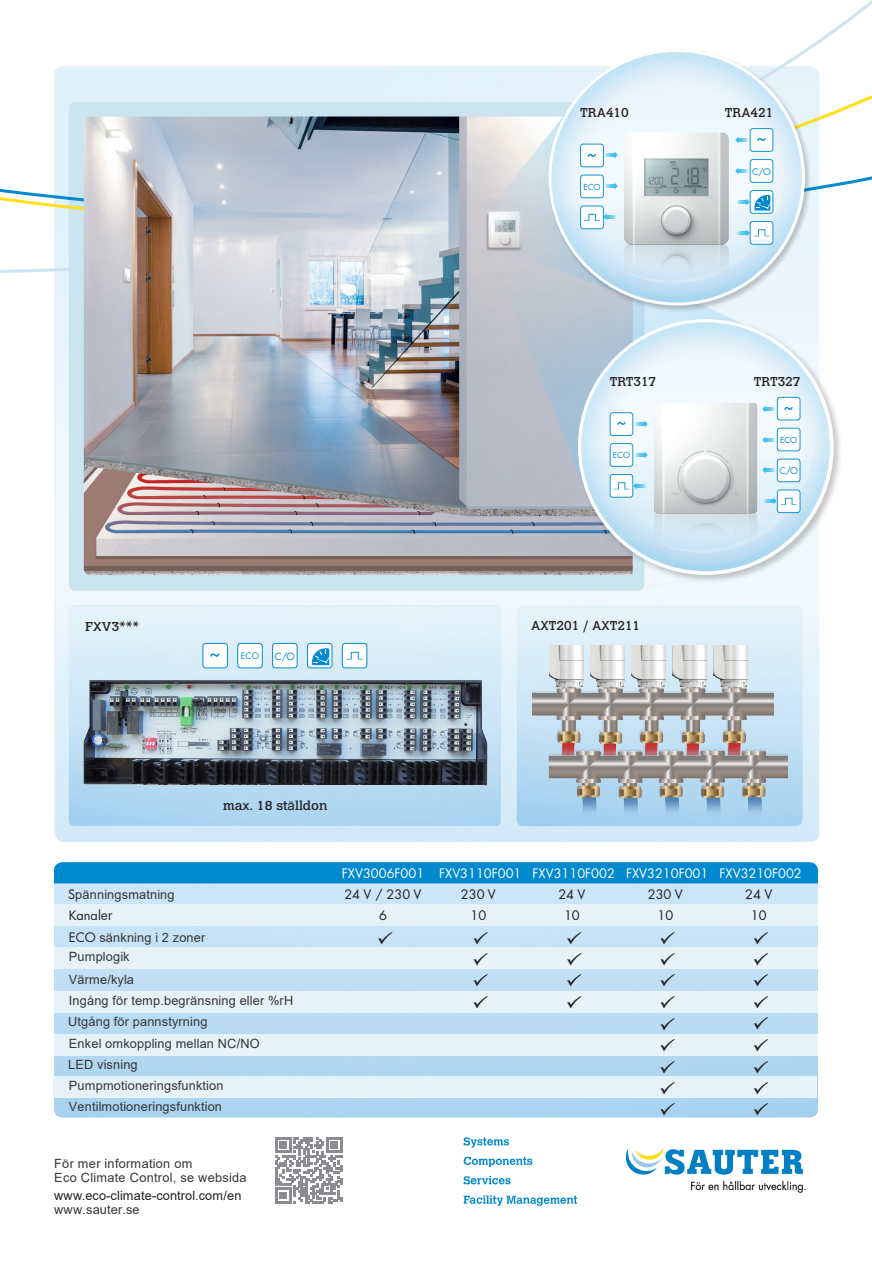
<style>
.page{position:relative;width:872px;height:1263px;background:#fff}
.page>*{position:absolute;margin:0;border:0;box-sizing:border-box;transform-origin:0 0}
.t1{font:19.05px "Futura LT Pro";color:#0089cf}
.t2{font:18px "Sauter Pict";color:#231f20}
.t3{font:17.7px "Futura LT Pro";color:#0089cf}
.t4{font:17.55px "Futura LT Pro";color:#0089cf}
.t5{font:12.75px/14.2px "Arial";color:#373535}
.t6{font:12.75px "Futura LT Pro";color:#fff}
.t7{font:12.75px/14.2px "Arial";color:#231f20}
.t8{font:12.75px "Futura LT Pro";color:#231f20}
.t9{font:12.75px "Calvert MT Pro";color:#231f20}
.t10{font:12.75px "Calvert MT Pro";color:#231f20;scale:1.04 1}
.t11{font:9.75px "Futura LT Pro";color:#0089cf}
.t12{font:9px "Futura LT Pro";color:#0089cf}
.t13{font:8.7px "Futura LT Pro";color:#0089cf}
.t14{font:8.1px "Futura LT Pro";letter-spacing:-.005em;color:#0089cf}
.s1{font-family:"Arial"}
.s2{font-family:"Futura LT Pro";color:#231f20}
.s3{font-family:"Arial";color:#373535}
.s4{color:#373535}
</style>
<div class="page">
<img style="left:55px;top:584px;width:764px;height:258px">
<div style="left:54px;top:905px;width:764px;height:21px;background:#e5f2f8"></div>
<div style="left:54px;top:947px;width:764px;height:22px;background:#e5f2f8"></div>
<div style="left:54px;top:991px;width:764px;height:22px;background:#e5f2f8"></div>
<div style="left:54px;top:1034px;width:764px;height:21px;background:#e5f2f8"></div>
<div style="left:53px;top:1077px;width:763px;height:21px;background:#e5f2f8"></div>
<div style="left:54px;top:862px;width:764px;height:21px;background:#0089cf"></div>
<img style="left:69px;top:605px;width:432px;height:221px">
<img style="left:517px;top:605px;width:285px;height:221px">
<svg style="left:463px;top:1195px;width:114px;height:11px"></svg>
<svg style="left:463px;top:1176px;width:47px;height:8px"></svg>
<svg style="left:464px;top:1157px;width:68px;height:10px"></svg>
<svg style="left:463px;top:1137px;width:46px;height:10px"></svg>
<svg style="left:275px;top:1137px;width:67px;height:67px"></svg>
<svg style="left:0;top:0;width:872px;height:516px"></svg>
<img style="left:84px;top:117px;width:492px;height:458px">
<img style="left:492px;top:296px;width:269px;height:208px">
<img style="left:488px;top:86px;width:59px;height:210px">
<div style="left:547px;top:48px;width:265px;height:265px;background:#231f20;opacity:.25"></div>
<svg style="left:551px;top:52px;width:250px;height:251px;background:#dceef8"></svg>
<img style="left:532px;top:686px;width:241px;height:92px">
<div style="left:548px;top:749px;width:239px;height:72px;background:#231f20;opacity:.1"></div>
<img style="left:549px;top:751px;width:238px;height:70px">
<div style="left:576px;top:317px;width:267px;height:267px;background:#231f20;opacity:.25"></div>
<svg style="left:581px;top:322px;width:248px;height:249px"></svg>
<img style="left:80px;top:676px;width:412px;height:112px">
<img style="left:623px;top:284px;width:107px;height:20px">
<img style="left:652px;top:553px;width:107px;height:18px">
<img style="left:549px;top:645px;width:41px;height:64px">
<img style="left:590px;top:645px;width:41px;height:64px">
<img style="left:631px;top:645px;width:41px;height:64px">
<img style="left:672px;top:645px;width:41px;height:64px">
<img style="left:713px;top:645px;width:43px;height:64px">
<svg style="left:644px;top:397px;width:169px;height:156px"></svg>
<svg style="left:633px;top:448px;width:18px;height:14px"></svg>
<img style="left:633px;top:451px;width:14px;height:7px">
<svg style="left:609px;top:443px;width:24px;height:24px"></svg>
<img style="left:633px;top:421px;width:14px;height:7px">
<svg style="left:609px;top:412px;width:24px;height:24px"></svg>
<img style="left:633px;top:482px;width:14px;height:7px">
<svg style="left:609px;top:474px;width:24px;height:24px"></svg>
<svg style="left:307px;top:643px;width:25px;height:25px"></svg>
<svg style="left:237px;top:643px;width:26px;height:25px"></svg>
<svg style="left:272px;top:643px;width:26px;height:25px"></svg>
<svg style="left:342px;top:643px;width:25px;height:25px"></svg>
<svg style="left:202px;top:643px;width:26px;height:25px"></svg>
<img style="left:604px;top:152px;width:11px;height:7px">
<svg style="left:580px;top:144px;width:24px;height:23px"></svg>
<div style="left:601px;top:179px;width:21px;height:15px;background:#f3f9fd"></div>
<img style="left:604px;top:183px;width:11px;height:7px">
<svg style="left:580px;top:175px;width:24px;height:23px"></svg>
<img style="left:604px;top:214px;width:11px;height:7px">
<svg style="left:580px;top:206px;width:24px;height:23px"></svg>
<svg style="left:615px;top:128px;width:169px;height:156px"></svg>
<img style="left:626px;top:1148px;width:179px;height:45px">
<p class="t9" style="left:580px;top:105px;width:50px">TRA410</p>
<p class="t9" style="left:724px;top:105px;width:50px">TRA421</p>
<p class="t3" style="left:586px;top:141px;width:12px">~</p>
<p class="t14" style="left:583px;top:181px;width:19px">ECO</p>
<p class="t3" style="left:756px;top:126px;width:12px">~</p>
<p class="t12" style="left:752px;top:165px;width:20px">C/O</p>
<p class="t9" style="left:609px;top:374px;width:48px">TRT317</p>
<p class="t9" style="left:754px;top:374px;width:48px">TRT327</p>
<p class="t4" style="left:616px;top:410px;width:12px">~</p>
<p class="t14" style="left:613px;top:450px;width:19px">ECO</p>
<p class="t4" style="left:783px;top:394px;width:12px">~</p>
<p class="t14" style="left:780px;top:434px;width:19px">ECO</p>
<p class="t12" style="left:779px;top:465px;width:20px">C/O</p>
<p class="t10" style="left:85px;top:619px;width:54px">FXV3***</p>
<p class="t1" style="left:209px;top:640px;width:13px">~</p>
<p class="t13" style="left:241px;top:650px;width:20px">ECO</p>
<p class="t11" style="left:275px;top:649px;width:22px">C/O</p>
<p class="t9" style="left:531px;top:618px;width:110px">AXT201 / AXT211</p>
<p class="t10" style="left:223px;top:798px;width:102px">max. 18 st<span class="s1">ä</span>lldon</p>
<p class="t5" style="left:68px;top:888px;width:108px"><span class="s2">S</span>pänningsmatning</p>
<p class="t8" style="left:69px;top:907px;width:45px">Kanal<span class="s3">er</span></p>
<p class="t5" style="left:69px;top:930px;width:138px"><span class="s2">ECO</span> sänkning i 2 zoner</p>
<p class="t5" style="left:69px;top:949px;width:62px">Pumplogik</p>
<p class="t5" style="left:69px;top:972px;width:67px">Värme/kyla</p>
<p class="t5" style="left:69px;top:994px;width:226px">Ingång för temp.begränsning eller %rH</p>
<p class="t5" style="left:68px;top:1015px;width:141px">Utgång för pannstyrning</p>
<p class="t5" style="left:69px;top:1037px;width:192px">Enkel omkoppling mellan NC/NO</p>
<p class="t5" style="left:68px;top:1057px;width:71px">LED visning</p>
<p class="t5" style="left:69px;top:1079px;width:156px">Pumpmotioneringsfunktion</p>
<p class="t5" style="left:69px;top:1099px;width:155px">Ventilmotioneringsfunktion</p>
<p class="t5" style="left:54px;top:1156px;width:194px">För mer information om<br>Eco Climate Control, se websida</p>
<p class="t7" style="left:54px;top:1188px;width:189px">www.eco-climate-control.com/en <span class="s4">www.sauter.se</span></p>
<p class="t6" style="left:342px;top:864px;width:84px">FXV3006F001</p>
<p class="t6" style="left:439px;top:864px;width:84px">FXV3110F001</p>
<p class="t6" style="left:532px;top:864px;width:84px">FXV3110F002</p>
<p class="t6" style="left:626px;top:864px;width:84px">FXV3210F001</p>
<p class="t6" style="left:719px;top:864px;width:84px">FXV3210F002</p>
<p class="t8" style="left:344px;top:886px;width:79px">24V/230V</p>
<p class="t8" style="left:461px;top:886px;width:36px">230 V</p>
<p class="t8" style="left:558px;top:886px;width:29px">24 V</p>
<p class="t8" style="left:648px;top:886px;width:36px">230 V</p>
<p class="t8" style="left:745px;top:886px;width:29px">24 V</p>
<p class="t8" style="left:379px;top:907px;width:9px">6</p>
<p class="t8" style="left:470px;top:907px;width:17px">10</p>
<p class="t8" style="left:564px;top:907px;width:17px">10</p>
<p class="t8" style="left:657px;top:907px;width:17px">10</p>
<p class="t8" style="left:751px;top:907px;width:17px">10</p>
<p class="t2" style="left:378px;top:927px;width:16px">P</p>
<p class="t2" style="left:473px;top:927px;width:16px">P</p>
<p class="t2" style="left:660px;top:927px;width:16px">P</p>
<p class="t2" style="left:754px;top:927px;width:16px">P</p>
<p class="t2" style="left:754px;top:948px;width:16px">P</p>
<p class="t2" style="left:754px;top:969px;width:16px">P</p>
<p class="t2" style="left:754px;top:992px;width:16px">P</p>
<p class="t2" style="left:754px;top:1013px;width:16px">P</p>
<p class="t2" style="left:754px;top:1035px;width:16px">P</p>
<p class="t2" style="left:754px;top:1056px;width:16px">P</p>
<p class="t2" style="left:660px;top:1098px;width:16px">P</p>
<p class="t2" style="left:754px;top:1098px;width:16px">P</p>
<p class="t2" style="left:567px;top:927px;width:16px">P</p>
<p class="t2" style="left:473px;top:948px;width:16px">P</p>
<p class="t2" style="left:567px;top:948px;width:16px">P</p>
<p class="t2" style="left:660px;top:948px;width:16px">P</p>
<p class="t2" style="left:473px;top:969px;width:16px">P</p>
<p class="t2" style="left:567px;top:969px;width:16px">P</p>
<p class="t2" style="left:660px;top:969px;width:16px">P</p>
<p class="t2" style="left:473px;top:992px;width:16px">P</p>
<p class="t2" style="left:567px;top:992px;width:16px">P</p>
<p class="t2" style="left:660px;top:992px;width:16px">P</p>
<p class="t2" style="left:660px;top:1013px;width:16px">P</p>
<p class="t2" style="left:660px;top:1034px;width:16px">P</p>
<p class="t2" style="left:660px;top:1056px;width:16px">P</p>
<p class="t2" style="left:660px;top:1077px;width:16px">P</p>
<p class="t2" style="left:754px;top:1077px;width:16px">P</p>
</div>
